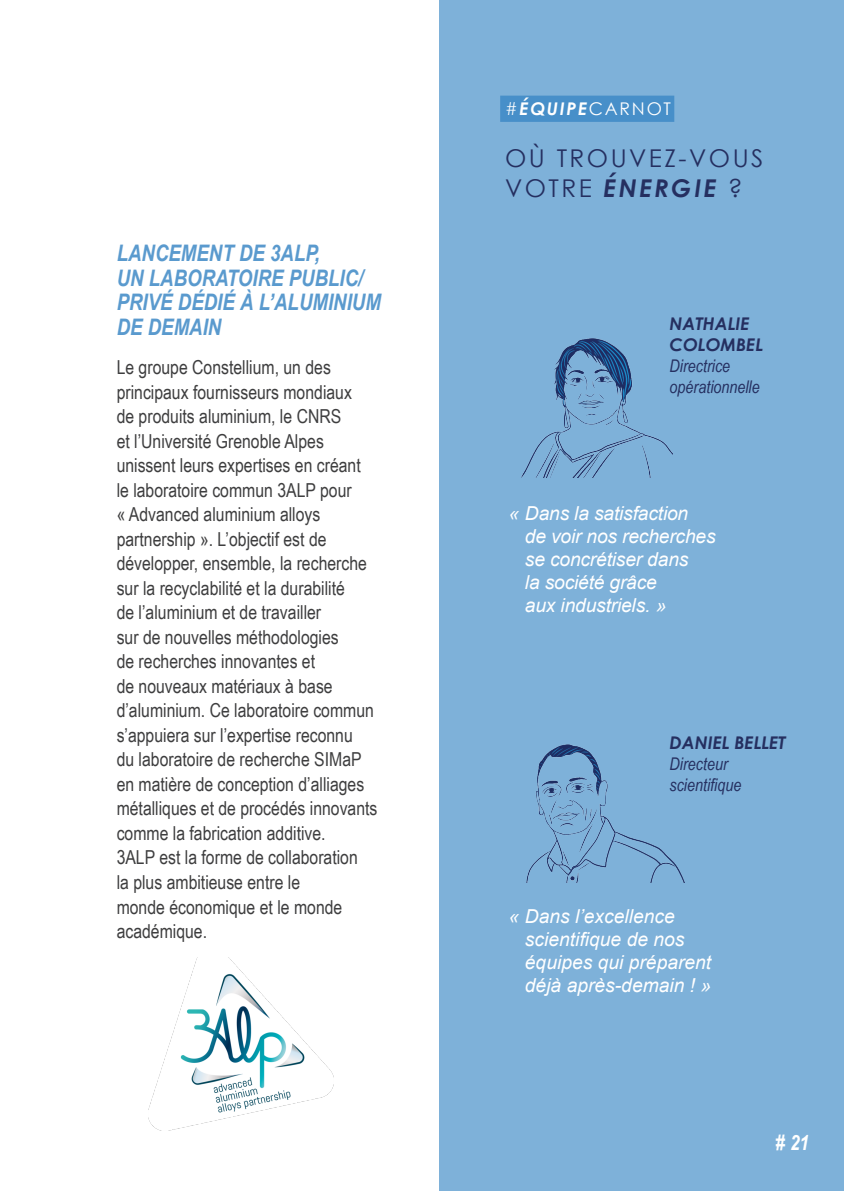
<style>
.page{position:relative;width:844px;height:1191px;background:#fff}
.page>*{position:absolute;margin:0;border:0;box-sizing:border-box;transform-origin:0 0}
.t1{font:24.5px/29.8px "Century Gothic";letter-spacing:.1em;color:#252f60}
.t2{font:italic 700 22.75px/24.5px "Arial Narrow";color:#5a9ace}
.t3{font:italic 700 21px "Arial Narrow";color:#fff}
.t4{font:19.25px/24.5px "Arial Narrow";color:#3e3e3f}
.t5{font:italic 19.25px/23.1px "Arial";letter-spacing:-.01em;color:#fff}
.t6{font:italic 17.5px/21px "Arial Narrow";color:#252f60}
.t7{font:italic 700 17.5px/21px "Century Gothic";color:#252f60}
.t8{font:17.5px "Century Gothic";letter-spacing:.1em;color:#fff}
.s1{font-weight:700;font-style:italic}
</style>
<div class="page">
<div style="left:439px;top:0;width:404px;height:1191px;background:#7eb1d9"></div>
<div style="left:500px;top:96px;width:174px;height:26px;background:#478fc9"></div>
<img style="left:526px;top:744px;width:159px;height:138px">
<img style="left:521px;top:338px;width:151px;height:140px">
<img style="left:148px;top:957px;width:185px;height:173px">
<p class="t2" style="left:117px;top:240px;width:266px">LANCEMENT DE 3ALP,<br>UN LABORATOIRE PUBLIC/<br>PRIVÉ DÉDIÉ À L’ALUMINIUM<br>DE DEMAIN</p>
<p class="t4" style="left:117px;top:354px;width:262px">Le groupe Constellium, un des principaux fournisseurs mondiaux<br>de produits aluminium, le CNRS<br>et l’Université Grenoble Alpes unissent leurs expertises en créant le laboratoire commun 3ALP pour<br>« Advanced aluminium alloys partnership ». L’objectif est de développer, ensemble, la recherche sur la recyclabilité et la durabilité<br>de l’aluminium et de travailler<br>sur de nouvelles méthodologies<br>de recherches innovantes et<br>de nouveaux matériaux à base d’aluminium. Ce laboratoire commun s’appuiera sur l’expertise reconnu<br>du laboratoire de recherche SIMaP en matière de conception d’alliages métalliques et de procédés innovants comme la fabrication additive.</p>
<p class="t4" style="left:117px;top:844px;width:243px">3ALP est la forme de collaboration la plus ambitieuse entre le<br>monde économique et le monde académique.</p>
<p class="t8" style="left:505px;top:98px;width:167px">#<span class="s1">ÉQUIPE</span>CARNOT</p>
<p class="t1" style="left:505px;top:143px;width:260px">OÙ TROUVEZ-VOUS<br>VOTRE <span class="s1">ÉNERGIE</span> ?</p>
<p class="t7" style="left:669px;top:312px;width:95px">NATHALIE<br>COLOMBEL</p>
<p class="t6" style="left:669px;top:355px;width:92px">Directrice opérationnelle</p>
<p class="t5" style="left:525px;top:502px;width:192px;text-indent:-16px">« Dans la satisfaction<br>de voir nos recherches se concrétiser dans<br>la société grâce<br>aux industriels. »</p>
<p class="t7" style="left:669px;top:731px;width:117px">DANIEL BELLET</p>
<p class="t6" style="left:669px;top:752px;width:73px">Directeur scientifique</p>
<p class="t5" style="left:525px;top:904px;width:188px;text-indent:-16px">« Dans l’excellence scientifique de nos équipes qui préparent déjà après-demain ! »</p>
<p class="t3" style="left:775px;top:1126px;width:35px"># 21</p>
</div>
